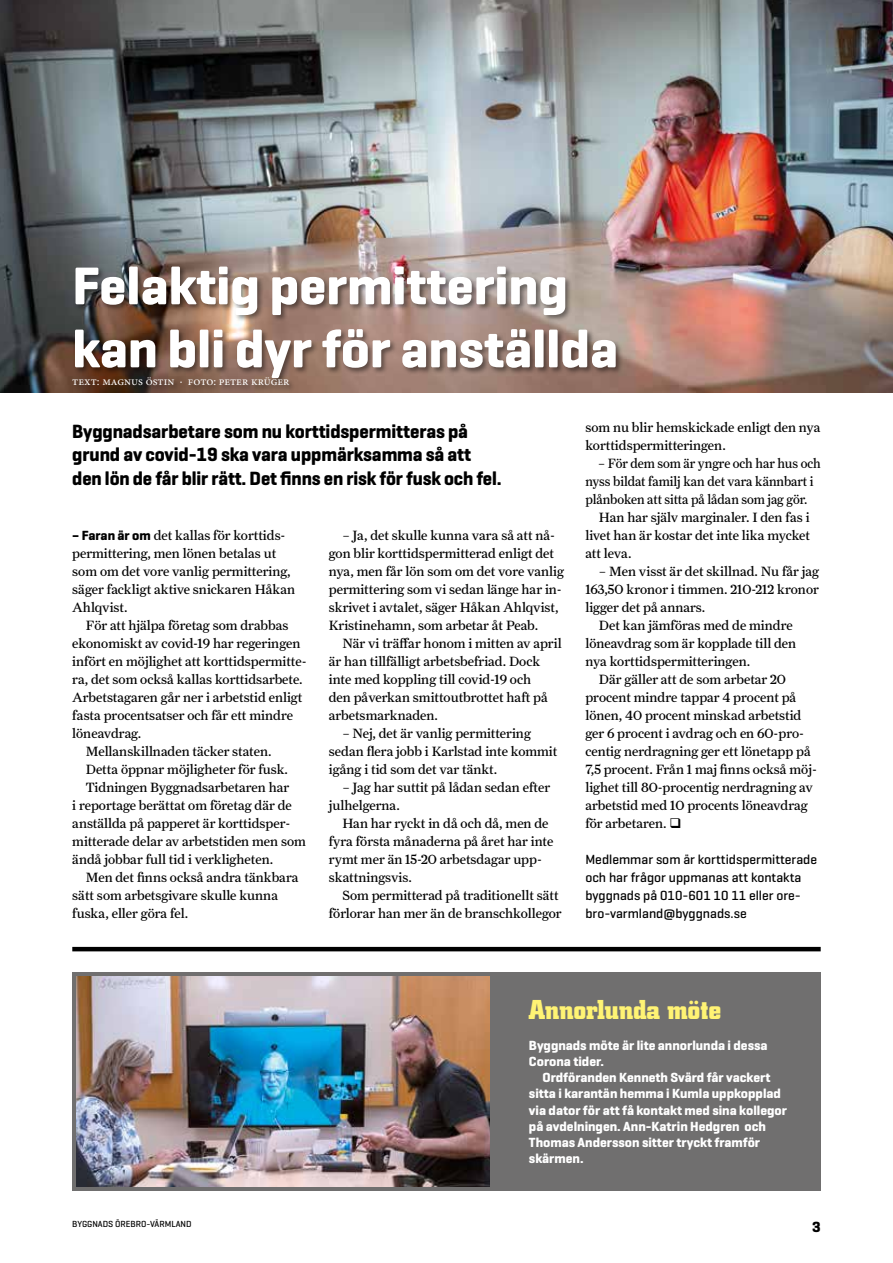
<style>
.page{position:relative;width:893px;height:1263px;background:#fff}
.page>*{position:absolute;margin:0;border:0;box-sizing:border-box;transform-origin:0 0}
.t1{font:700 54px/63px "Geogrotesque";color:#fff}
.t2{font:700 27px "City";color:#fff374}
.t3{font:700 19.5px/23.4px "Geogrotesque";letter-spacing:-.005em;color:#000;scale:.96 1}
.t4{font:700 15px "Geogrotesque";color:#000}
.t5{font:13.5px/18px "Farnham Text";color:#000}
.t6{font:700 13.5px/16.2px "Geogrotesque";color:#fff}
.t7{font:500 13.5px/18px "Geogrotesque";color:#000}
.t8{font:13.5px "Farnham Text";color:#000;scale:.95 1}
.t9{font:12px "Minion Pro";color:#fff}
.t10{font:500 9px "Geogrotesque";color:#000}
.s1{font-family:"Geogrotesque";font-weight:700}
</style>
<div class="page">
<img style="left:0;top:0;width:893px;height:393px">
<div style="left:72px;top:972px;width:749px;height:219px;background:#706f6f"></div>
<img style="left:77px;top:976px;width:413px;height:210px">
<hr style="left:72px;top:947px;width:749px;height:4px;background:#000">
<div style="left:71px;top:265px;width:552px;height:128px;background:#000;opacity:.45"></div>
<h1 class="t1" style="left:72px;top:254px;width:547px">Felaktig permittering kan bli dyr för anställda</h1>
<p class="t9" style="left:72px;top:373px;width:219px">text: magnus östin · foto: peter krüger</p>
<h3 class="t3" style="left:72px;top:420px;width:449px">Byggnadsarbetare som nu korttidspermitteras på grund av covid-19 ska vara uppmärksamma så att den lön de får blir rätt. Det finns en risk för fusk och fel.</h3>
<p class="t5" style="left:585px;top:418px;width:237px">som nu blir hemskickade enligt den nya korttidspermitteringen.</p>
<p class="t8" style="left:598px;top:455px;width:236px">– För dem som är yngre och har hus och</p>
<p class="t8" style="left:585px;top:473px;width:242px">nyss bildat familj kan det vara kännbart i</p>
<p class="t8" style="left:585px;top:491px;width:235px">plånboken att sitta på lådan som jag gör.</p>
<p class="t5" style="left:599px;top:508px;width:212px">Han har själv marginaler. I den fas i</p>
<p class="t5" style="left:585px;top:526px;width:226px">livet han är kostar det inte lika mycket</p>
<p class="t5" style="left:585px;top:544px;width:48px">att leva.</p>
<p class="t5" style="left:599px;top:562px;width:222px">– Men visst är det skillnad. Nu får jag</p>
<p class="t5" style="left:585px;top:580px;width:235px">163,50 kronor i timmen. 210-212 kronor</p>
<p class="t5" style="left:585px;top:598px;width:122px">ligger det på annars.</p>
<p class="t5" style="left:599px;top:616px;width:195px">Det kan jämföras med de mindre</p>
<p class="t5" style="left:585px;top:634px;width:212px">löneavdrag som är kopplade till den</p>
<p class="t5" style="left:585px;top:652px;width:166px">nya korttidspermitteringen.</p>
<p class="t5" style="left:599px;top:670px;width:189px">Där gäller att de som arbetar 20</p>
<p class="t5" style="left:585px;top:688px;width:212px">procent mindre tappar 4 procent på</p>
<p class="t5" style="left:585px;top:706px;width:218px">lönen, 40 procent minskad arbetstid</p>
<p class="t5" style="left:585px;top:724px;width:220px">ger 6 procent i avdrag och en 60-pro-</p>
<p class="t5" style="left:585px;top:742px;width:227px">centig nerdragning ger ett lönetapp på</p>
<p class="t5" style="left:585px;top:760px;width:233px">7,5 procent. Från 1 maj finns också möj-</p>
<p class="t5" style="left:585px;top:778px;width:229px">lighet till 80-procentig nerdragning av</p>
<p class="t5" style="left:585px;top:796px;width:224px">arbetstid med 10 procents löneavdrag</p>
<p class="t5" style="left:585px;top:814px;width:98px">för arbetaren. ❑</p>
<p class="t7" style="left:585px;top:850px;width:233px">Medlemmar som är korttidspermitterade och har frågor uppmanas att kontakta byggnads på 010-601 10 11 eller ore&shy;bro-varmland@byggnads.se</p>
<p class="t5" style="left:72px;top:526px;width:224px"><span class="s1">– Faran är om</span> det kallas för korttids&shy;permittering, men lönen betalas ut som om det vore vanlig permittering, säger fackligt aktive snickaren Håkan<br>Ahlqvist.</p>
<p class="t5" style="left:86px;top:616px;width:204px">För att hjälpa företag som drabbas</p>
<p class="t5" style="left:72px;top:634px;width:230px">ekonomiskt av covid-19 har regeringen</p>
<p class="t5" style="left:72px;top:652px;width:236px">infört en möjlighet att korttidspermitte-</p>
<p class="t5" style="left:72px;top:670px;width:232px">ra, det som också kallas korttidsarbete.</p>
<p class="t5" style="left:72px;top:688px;width:232px">Arbetstagaren går ner i arbetstid enligt</p>
<p class="t5" style="left:72px;top:706px;width:222px">fasta procentsatser och får ett mindre</p>
<p class="t5" style="left:72px;top:724px;width:71px">löneavdrag.</p>
<p class="t5" style="left:86px;top:742px;width:187px">Mellanskillnaden täcker staten.</p>
<p class="t5" style="left:86px;top:760px;width:204px">Detta öppnar möjligheter för fusk.</p>
<p class="t5" style="left:86px;top:778px;width:205px">Tidningen Byggnadsarbetaren har</p>
<p class="t5" style="left:72px;top:796px;width:221px">i reportage berättat om företag där de</p>
<p class="t5" style="left:72px;top:814px;width:220px">anställda på papperet är korttidsper-</p>
<p class="t5" style="left:72px;top:832px;width:235px">mitterade delar av arbetstiden men som</p>
<p class="t5" style="left:72px;top:850px;width:202px">ändå jobbar full tid i verkligheten.</p>
<p class="t5" style="left:86px;top:868px;width:214px">Men det finns också andra tänkbara</p>
<p class="t5" style="left:72px;top:886px;width:207px">sätt som arbetsgivare skulle kunna</p>
<p class="t5" style="left:72px;top:904px;width:118px">fuska, eller göra fel.</p>
<p class="t5" style="left:329px;top:526px;width:237px;text-indent:14px">– Ja, det skulle kunna vara så att nå&shy;gon blir korttidspermitterad enligt det nya, men får lön som om det vore vanlig permittering som vi sedan länge har in&shy;skrivet i avtalet, säger Håkan Ahlqvist, Kristinehamn, som arbetar åt Peab.</p>
<p class="t5" style="left:329px;top:634px;width:234px;text-indent:14px">När vi träffar honom i mitten av april är han tillfälligt arbetsbefriad. Dock inte med koppling till covid-19 och<br>den påverkan smittoutbrottet haft på arbetsmarknaden.</p>
<p class="t5" style="left:329px;top:724px;width:230px;text-indent:14px">– Nej, det är vanlig permittering sedan flera jobb i Karlstad inte kommit igång i tid som det var tänkt.</p>
<p class="t5" style="left:329px;top:778px;width:223px;text-indent:14px">– Jag har suttit på lådan sedan efter julhelgerna.</p>
<p class="t5" style="left:329px;top:814px;width:226px;text-indent:14px">Han har ryckt in då och då, men de fyra första månaderna på året har inte rymt mer än 15-20 arbetsdagar upp&shy;skattningsvis.</p>
<p class="t5" style="left:329px;top:886px;width:234px;text-align:right">Som permitterad på traditionellt sätt förlorar han mer än de branschkollegor</p>
<p class="t10" style="left:72px;top:1218px;width:121px">BYGGNADS ÖREBRO-VÄRMLAND</p>
<h2 class="t2" style="left:529px;top:994px;width:194px">Annorlunda möte</h2>
<p class="t6" style="left:529px;top:1037px;width:240px">Byggnads möte är lite annorlunda i dessa<br>Corona tider.</p>
<p class="t6" style="left:529px;top:1069px;width:259px;text-indent:14px">Ordföranden Kenneth Svärd får vackert sitta i karantän hemma i Kumla uppkopplad via dator för att få kontakt med sina kollegor på avdelningen. Ann-Katrin Hedgren och Thomas Andersson sitter tryckt framför skärmen.</p>
<p class="t4" style="left:812px;top:1217px;width:10px">3</p>
</div>
